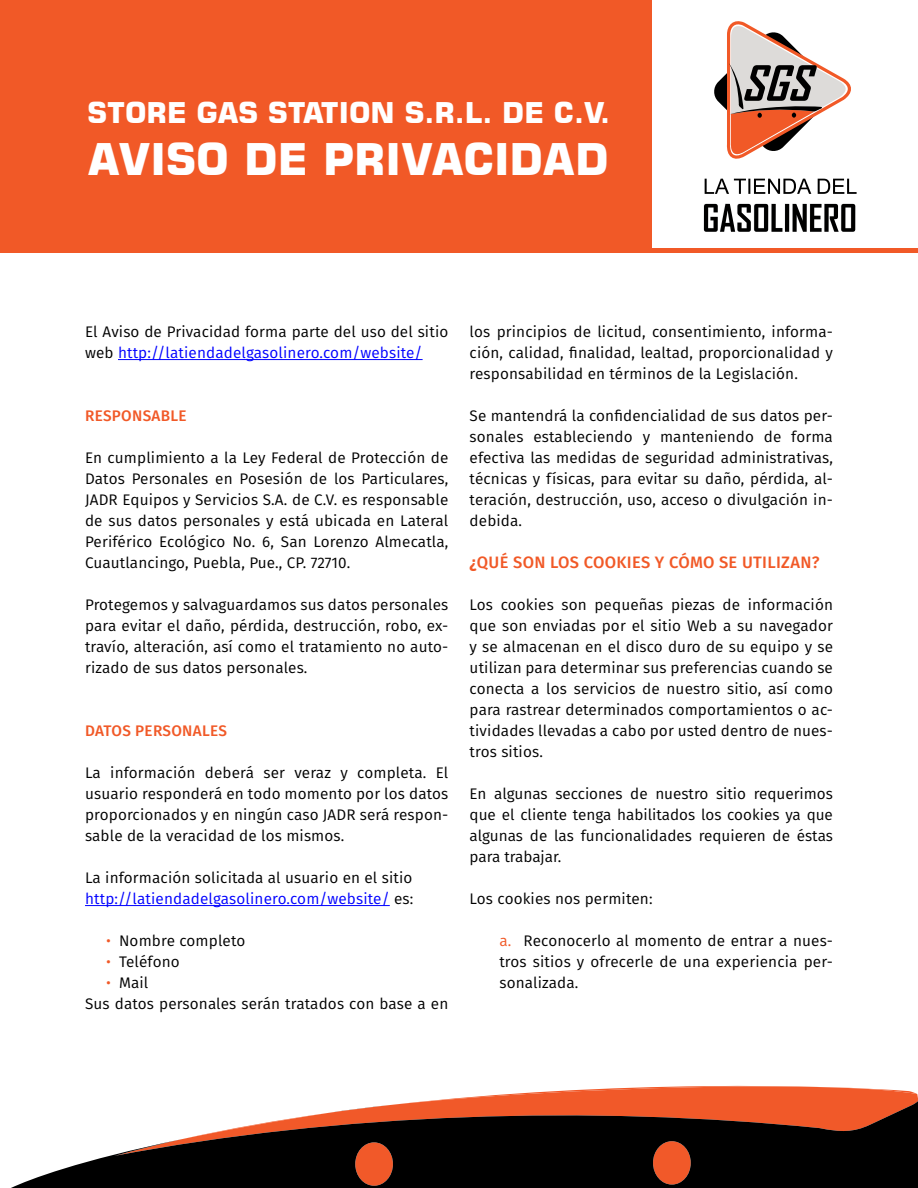
<style>
.page{position:relative;width:918px;height:1188px;background:#fff}
.page>*{position:absolute;margin:0;border:0;box-sizing:border-box;transform-origin:0 0}
.t1{font:700 43.5px "Square 721 BT";color:#fff}
.t2{font:700 28.5px "Square 721 BT";color:#fff}
.SUBT{font:500 16.5px "Fira Sans";letter-spacing:.02em;color:#f15927}
.TEXT{font:15.3px/21px "Fira Sans";letter-spacing:.01em;color:#000;text-align:justify}
.TEXT-2{font:15.3px "Fira Sans";letter-spacing:.01em;color:#00f}
.SUBT-2{font:500 15.3px "Fira Sans";letter-spacing:.02em;color:#f15927}
.s1{color:#00f}
.s2{color:#000}
.s3{color:#f15927}
.s4{font-family:"Asap";font-weight:700}
</style>
<div class="page">
<div style="left:0;top:0;width:651px;height:253px;background:#f15927"></div>
<hr style="left:118px;top:359px;width:305px;height:1px;background:#00f">
<hr style="left:85px;top:905px;width:305px;height:1px;background:#00f">
<svg style="left:429px;top:1085px;width:489px;height:16px;fill:#f15929"></svg>
<svg style="left:11px;top:1101px;width:907px;height:87px;fill:#000"></svg>
<svg style="left:714px;top:21px;width:137px;height:138px"></svg>
<svg style="left:705px;top:179px;width:152px;height:15px"></svg>
<svg style="left:703px;top:204px;width:152px;height:28px"></svg>
<hr style="left:638px;top:249px;width:280px;height:4px;background:#f15927">
<p class="t2" style="left:87px;top:95px;width:524px">STORE GAS STATION S.R.L. DE C.V.</p>
<p class="t1" style="left:87px;top:133px;width:523px">AVISO DE PRIVACIDAD</p>
<p class="TEXT" style="left:85px;top:321px;width:365px">El Aviso de Privacidad forma parte del uso del sitio web <span class="s1">http://latiendadelgasolinero.com/website/</span></p>
<p class="SUBT-2" style="left:85px;top:403px;width:103px">RESPONSABLE</p>
<p class="TEXT" style="left:85px;top:447px;width:365px">En cumplimiento a la Ley Federal de Protección de Datos Personales en Posesión de los Particulares, JADR Equipos y Servicios S.A. de C.V. es responsable de sus datos personales y está ubicada en Lateral Periférico Ecológico No. 6, San Lorenzo Almecatla, Cuautlancingo, Puebla, Pue., CP. 72710.</p>
<p class="TEXT" style="left:85px;top:594px;width:365px">Protegemos y salvaguardamos sus datos personales para evitar el daño, pérdida, destrucción, robo, ex&shy;travío, alteración, así como el tratamiento no auto&shy;rizado de sus datos personales.</p>
<p class="SUBT-2" style="left:85px;top:718px;width:143px">DATOS PERSONALES</p>
<p class="TEXT" style="left:85px;top:762px;width:365px">La información deberá ser veraz y completa. El usuario responderá en todo momento por los datos proporcionados y en ningún caso JADR será respon&shy;sable de la veracidad de los mismos.</p>
<p class="TEXT" style="left:85px;top:867px;width:329px">La información solicitada al usuario en el sitio</p>
<p class="TEXT-2" style="left:85px;top:887px;width:330px">http://latiendadelgasolinero.com/website/ <span class="s2">es:</span></p>
<p class="TEXT" style="left:106px;top:930px;width:140px"><span class="s3">•</span> Nombre completo</p>
<p class="TEXT" style="left:106px;top:951px;width:75px"><span class="s3">•</span> Teléfono</p>
<p class="TEXT" style="left:106px;top:972px;width:44px"><span class="s3">•</span> Mail</p>
<p class="TEXT" style="left:85px;top:993px;width:365px">Sus datos personales serán tratados con base a en</p>
<p class="TEXT" style="left:470px;top:321px;width:365px">los principios de licitud, consentimiento, informa&shy;ción, calidad, finalidad, lealtad, proporcionalidad y responsabilidad en términos de la Legislación.</p>
<p class="TEXT" style="left:470px;top:405px;width:365px">Se mantendrá la confidencialidad de sus datos per&shy;sonales estableciendo y manteniendo de forma efectiva las medidas de seguridad administrativas, técnicas y físicas, para evitar su daño, pérdida, al&shy;teración, destrucción, uso, acceso o divulgación in&shy;debida.</p>
<p class="SUBT" style="left:470px;top:549px;width:351px"><span class="s4">¿</span>QUÉ SON LOS COOKIES Y CÓMO SE UTILIZAN?</p>
<p class="TEXT" style="left:470px;top:594px;width:365px">Los cookies son pequeñas piezas de información que son enviadas por el sitio Web a su navegador y se almacenan en el disco duro de su equipo y se utilizan para determinar sus preferencias cuando se conecta a los servicios de nuestro sitio, así como para rastrear determinados comportamientos o ac&shy;tividades llevadas a cabo por usted dentro de nues&shy;tros sitios.</p>
<p class="TEXT" style="left:470px;top:783px;width:365px">En algunas secciones de nuestro sitio requerimos que el cliente tenga habilitados los cookies ya que algunas de las funcionalidades requieren de éstas para trabajar.</p>
<p class="TEXT" style="left:470px;top:888px;width:184px">Los cookies nos permiten:</p>
<p class="TEXT" style="left:499px;top:930px;width:335px"><span class="s3">a.</span> Reconocerlo al momento de entrar a nues&shy;tros sitios y ofrecerle de una experiencia per&shy;sonalizada.</p>
</div>
